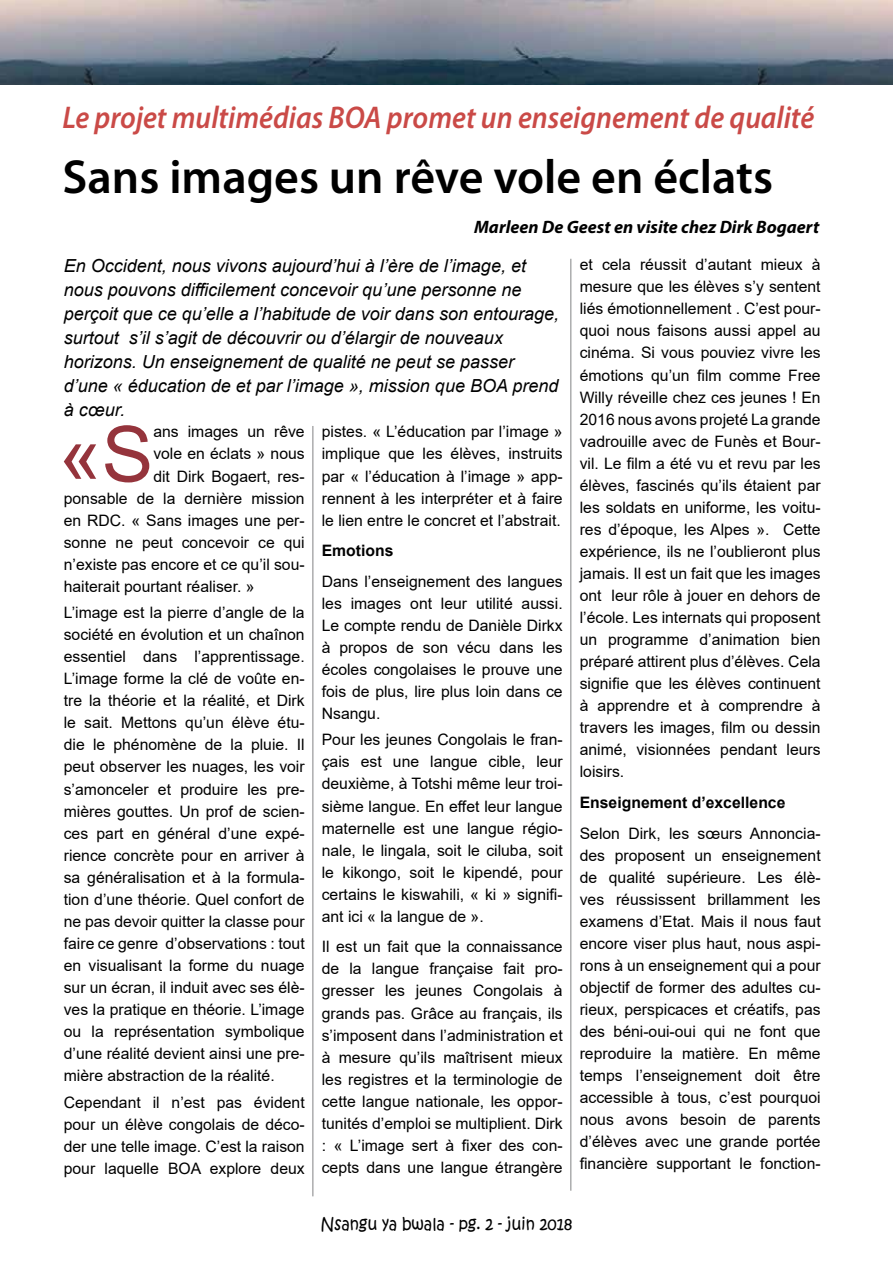
<style>
.page{position:relative;width:893px;height:1263px;background:#fff}
.page>*{position:absolute;margin:0;border:0;box-sizing:border-box;transform-origin:0 0}
.t1{font:77.4px "Arial";color:#95343c}
.t2{font:600 48px "Myriad Pro";color:#000}
.t3{font:italic 600 31.5px "Myriad Pro";color:#ca4a47;scale:.92 1}
.t4{font:italic 18px/24px "Arial";color:#000}
.t5{font:italic 700 18px "Myriad Pro";color:#000}
.t6{font:16.5px "Kristen ITC";color:#000;scale:.94 1}
.t7{font:15.75px/22px "Arial";color:#000;text-align:justify}
.t8{font:700 15.75px "Arial";color:#000}
</style>
<div class="page">
<img style="left:0;top:0;width:893px;height:85px">
<hr style="left:570px;top:259px;width:1px;height:932px;background:#828385">
<hr style="left:312px;top:426px;width:1px;height:770px;background:#828385">
<h3 class="t3" style="left:62px;top:97px;width:819px">Le projet multimédias BOA promet un enseignement de qualité</h3>
<h2 class="t2" style="left:62px;top:146px;width:712px">Sans images un rêve vole en éclats</h2>
<p class="t5" style="left:474px;top:215px;width:347px">Marleen De Geest en visite chez Dirk Bogaert</p>
<p class="t4" style="left:64px;top:254px;width:497px">En Occident, nous vivons aujourd’hui à l’ère de l’image, et nous pouvons difficilement concevoir qu’une personne ne perçoit que ce qu’elle a l’habitude de voir dans son entourage, surtout s’il s’agit de découvrir ou d’élargir de nouveaux horizons. Un enseignement de qualité ne peut se passer d’une « éducation de et par l’image », mission que BOA prend à cœur.</p>
<h1 class="t1" style="left:59px;top:401px;width:96px">«S</h1>
<p class="t7" style="left:153px;top:421px;width:153px">ans images un rêve</p>
<p class="t7" style="left:580px;top:254px;width:242px">et cela réussit d’autant mieux à mesure que les élèves s’y sentent liés émotionnellement . C’est pour&shy;quoi nous faisons aussi appel au cinéma. Si vous pouviez vivre les émotions qu’un film comme Free Willy réveille chez ces jeunes ! En 2016 nous avons projeté La grande vadrouille avec de Funès et Bour&shy;vil. Le film a été vu et revu par les élèves, fascinés qu’ils étaient par les soldats en uniforme, les voitu&shy;res d’époque, les Alpes ». Cette expérience, ils ne l’oublieront plus jamais. Il est un fait que les images ont leur rôle à jouer en dehors de l’école. Les internats qui proposent un programme d’animation bien préparé attirent plus d’élèves. Cela signifie que les élèves continuent à apprendre et à comprendre à travers les images, film ou dessin animé, visionnées pendant leurs loisirs.</p>
<p class="t8" style="left:580px;top:791px;width:207px">Enseignement d’excellence</p>
<p class="t7" style="left:580px;top:822px;width:242px">Selon Dirk, les sœurs Annoncia&shy;des proposent un enseignement de qualité supérieure. Les élè&shy;ves réussissent brillamment les examens d’Etat. Mais il nous faut encore viser plus haut, nous aspi&shy;rons à un enseignement qui a pour objectif de former des adultes cu&shy;rieux, perspicaces et créatifs, pas des béni-oui-oui qui ne font que reproduire la matière. En même temps l’enseignement doit être accessible à tous, c’est pourquoi nous avons besoin de parents d’élèves avec une grande portée financière supportant le fonction-</p>
<p class="t7" style="left:322px;top:421px;width:242px">pistes. « L’éducation par l’image » implique que les élèves, instruits par « l’éducation à l’image » app&shy;rennent à les interpréter et à faire le lien entre le concret et l’abstrait.</p>
<p class="t8" style="left:322px;top:539px;width:73px">Emotions</p>
<p class="t7" style="left:322px;top:570px;width:242px">Dans l’enseignement des langues les images ont leur utilité aussi.<br>Le compte rendu de Danièle Dirkx à propos de son vécu dans les écoles congolaises le prouve une fois de plus, lire plus loin dans ce Nsangu.</p>
<p class="t7" style="left:322px;top:729px;width:242px">Pour les jeunes Congolais le fran&shy;çais est une langue cible, leur deuxième, à Totshi même leur troi&shy;sième langue. En effet leur langue maternelle est une langue régio&shy;nale, le lingala, soit le ciluba, soit le kikongo, soit le kipendé, pour certains le kiswahili, « ki » signifi&shy;ant ici « la langue de ».</p>
<p class="t7" style="left:322px;top:936px;width:242px">Il est un fait que la connaissance de la langue française fait pro&shy;gresser les jeunes Congolais à grands pas. Grâce au français, ils s’imposent dans l’administration et à mesure qu’ils maîtrisent mieux les registres et la terminologie de cette langue nationale, les oppor&shy;tunités d’emploi se multiplient. Dirk : « L’image sert à fixer des con&shy;cepts dans une langue étrangère</p>
<p class="t7" style="left:153px;top:443px;width:153px">vole en éclats » nous</p>
<p class="t7" style="left:153px;top:465px;width:153px">dit Dirk Bogaert, res-</p>
<p class="t7" style="left:64px;top:487px;width:242px">ponsable de la dernière mission</p>
<p class="t7" style="left:64px;top:509px;width:242px">en RDC. « Sans images une per-</p>
<p class="t7" style="left:64px;top:531px;width:242px">sonne ne peut concevoir ce qui</p>
<p class="t7" style="left:64px;top:553px;width:242px">n’existe pas encore et ce qu’il sou-</p>
<p class="t7" style="left:64px;top:575px;width:192px">haiterait pourtant réaliser. »</p>
<p class="t7" style="left:64px;top:601px;width:242px">L’image est la pierre d’angle de la société en évolution et un chaînon essentiel dans l’apprentissage.<br>L’image forme la clé de voûte en&shy;tre la théorie et la réalité, et Dirk le sait. Mettons qu’un élève étu&shy;die le phénomène de la pluie. Il peut observer les nuages, les voir s’amonceler et produire les pre&shy;mières gouttes. Un prof de scien&shy;ces part en général d’une expé&shy;rience concrète pour en arriver à sa généralisation et à la formula&shy;tion d’une théorie. Quel confort de ne pas devoir quitter la classe pour faire ce genre d’observations : tout en visualisant la forme du nuage sur un écran, il induit avec ses élè&shy;ves la pratique en théorie. L’image ou la représentation symbolique d’une réalité devient ainsi une pre&shy;mière abstraction de la réalité.</p>
<p class="t7" style="left:64px;top:1091px;width:242px">Cependant il n’est pas évident pour un élève congolais de déco&shy;der une telle image. C’est la raison pour laquelle BOA explore deux</p>
<p class="t6" style="left:321px;top:1213px;width:269px">Nsangu ya bwala - pg. 2 - juin 2018</p>
</div>
